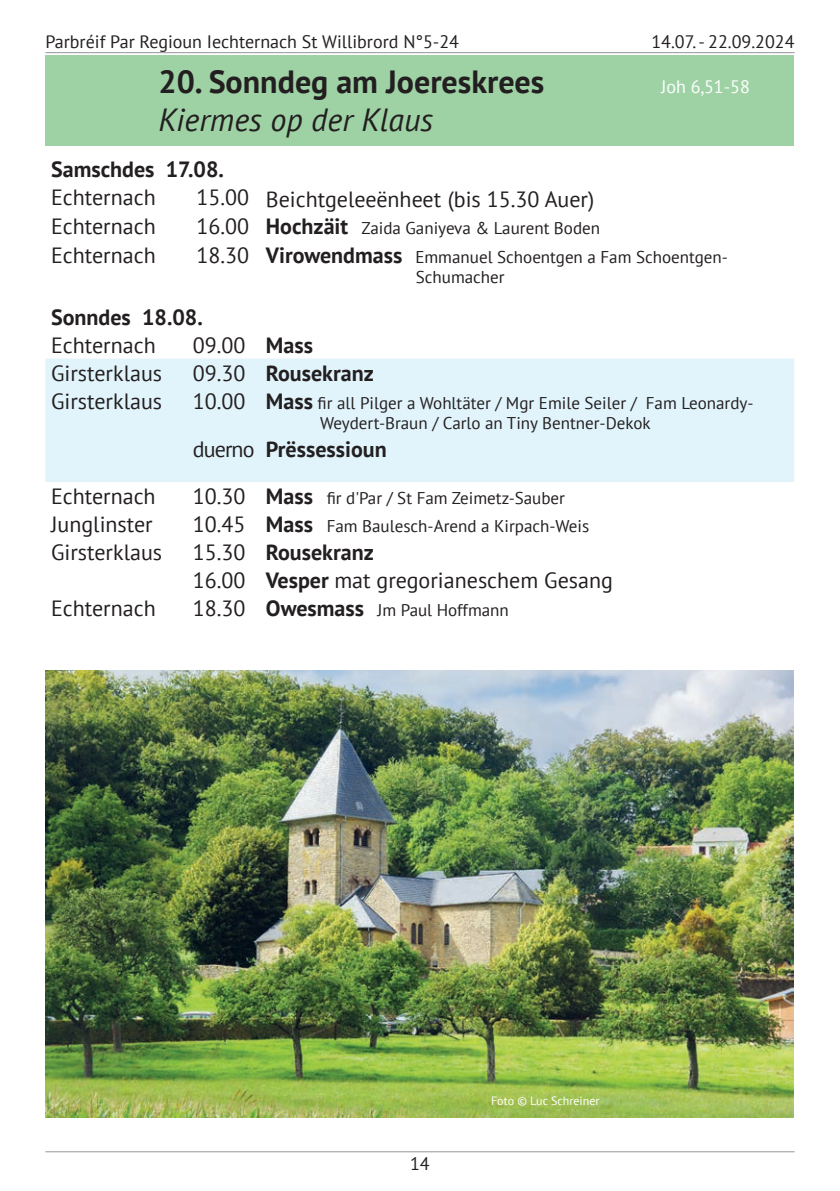
<style>
.page{position:relative;width:840px;height:1191px;background:#fff}
.page>*{position:absolute;margin:0;border:0;box-sizing:border-box;transform-origin:0 0}
.t1{font:700 32px "PT Sans";color:#231f20}
.t2{font:italic 32px "PT Sans";color:#231f20}
.t3{font:22px/27.8px "PT Sans";color:#231f20}
.t4{font:700 22px "PT Sans";color:#231f20}
.t5{font:18px "PT Sans";color:#231f20}
.t6{font:18px "PT Sans";color:#fff}
.t7{font:17px/20.4px "PT Sans";color:#231f20;text-align:center}
.t8{font:12px "PT Sans";color:#fff}
.s1{font-size:22px}
.s2{font-weight:700;font-size:22px}
.s3{font-weight:700}
.s4{font-weight:400}
</style>
<div class="page">
<hr style="left:45px;top:52px;width:749px;height:1px;background:#939598">
<hr style="left:45px;top:1151px;width:749px;height:1px;background:#939598">
<div style="left:45px;top:358px;width:748px;height:124px;background:#e1f4fc"></div>
<div style="left:45px;top:55px;width:747px;height:91px;background:#9ed2a5"></div>
<img style="left:45px;top:670px;width:747px;height:447px">
<p class="t5" style="left:45px;top:30px;width:415px">Parbréif Par Regioun Iechternach St Willibrord N°5-24</p>
<p class="t5" style="left:651px;top:30px;width:144px">14.07. - 22.09.2024</p>
<h1 class="t1" style="left:158px;top:60px;width:387px">20. Sonndeg am Joereskrees</h1>
<p class="t6" style="left:660px;top:75px;width:90px">Joh 6,51-58</p>
<h1 class="t2" style="left:158px;top:100px;width:276px">Kiermes op der Klaus</h1>
<p class="t4" style="left:51px;top:155px;width:174px">Samschdes 17.08.</p>
<p class="t3" style="left:51px;top:183px;width:106px">Echternach</p>
<p class="t3" style="left:196px;top:184px;width:399px">15.00 Beichtgeleeënheet (bis 15.30 Auer)</p>
<p class="t3" style="left:51px;top:212px;width:106px">Echternach</p>
<p class="t7" style="left:196px;top:218px;width:405px"><span class="s1">16.00</span> <span class="s2">Hochzäit</span> Zaida Ganiyeva &amp; Laurent Boden</p>
<p class="t3" style="left:51px;top:240px;width:106px">Echternach</p>
<p class="t7" style="left:196px;top:246px;width:533px"><span class="s1">18.30</span> <span class="s2">Virowendmass</span> Emmanuel Schoentgen a Fam Schoentgen-<br>Schumacher</p>
<p class="t4" style="left:51px;top:303px;width:153px">Sonndes 18.08.</p>
<p class="t3" style="left:51px;top:331px;width:106px">Echternach</p>
<p class="t3" style="left:193px;top:331px;width:121px">09.00 <span class="s3">Mass</span></p>
<p class="t3" style="left:51px;top:359px;width:112px">Girsterklaus</p>
<p class="t4" style="left:193px;top:358px;width:182px"><span class="s4">09.30</span> Rousekranz</p>
<p class="t3" style="left:51px;top:387px;width:112px">Girsterklaus</p>
<p class="t7" style="left:320px;top:392px;width:434px;text-align:left;text-indent:-127px"><span class="s1">10.00</span> <span class="s2">Mass</span> fir all Pilger a Wohltäter / Mgr Emile Seiler / Fam Leonardy-<br>Weydert-Braun / Carlo an Tiny Bentner-Dekok</p>
<p class="t4" style="left:193px;top:435px;width:195px"><span class="s4">duerno</span> Prëssessioun</p>
<p class="t3" style="left:51px;top:482px;width:106px">Echternach</p>
<p class="t7" style="left:193px;top:487px;width:373px"><span class="s1">10.30</span> <span class="s2">Mass</span> fir d'Par / St Fam Zeimetz-Sauber</p>
<p class="t3" style="left:51px;top:510px;width:103px">Junglinster</p>
<p class="t7" style="left:193px;top:515px;width:397px"><span class="s1">10.45</span> <span class="s2">Mass</span> Fam Baulesch-Arend a Kirpach-Weis</p>
<p class="t3" style="left:51px;top:538px;width:112px">Girsterklaus</p>
<p class="t3" style="left:193px;top:538px;width:421px">15.30 <span class="s3">Rousekranz<br></span>16.00 <span class="s3">Vesper</span> mat gregorianeschem Gesang</p>
<p class="t3" style="left:51px;top:593px;width:106px">Echternach</p>
<p class="t7" style="left:193px;top:599px;width:317px"><span class="s1">18.30</span> <span class="s2">Owesmass</span> Jm Paul Hoffmann</p>
<p class="t5" style="left:410px;top:1152px;width:21px">14</p>
<p class="t8" style="left:491px;top:1092px;width:110px">Foto © Luc Schreiner</p>
</div>
